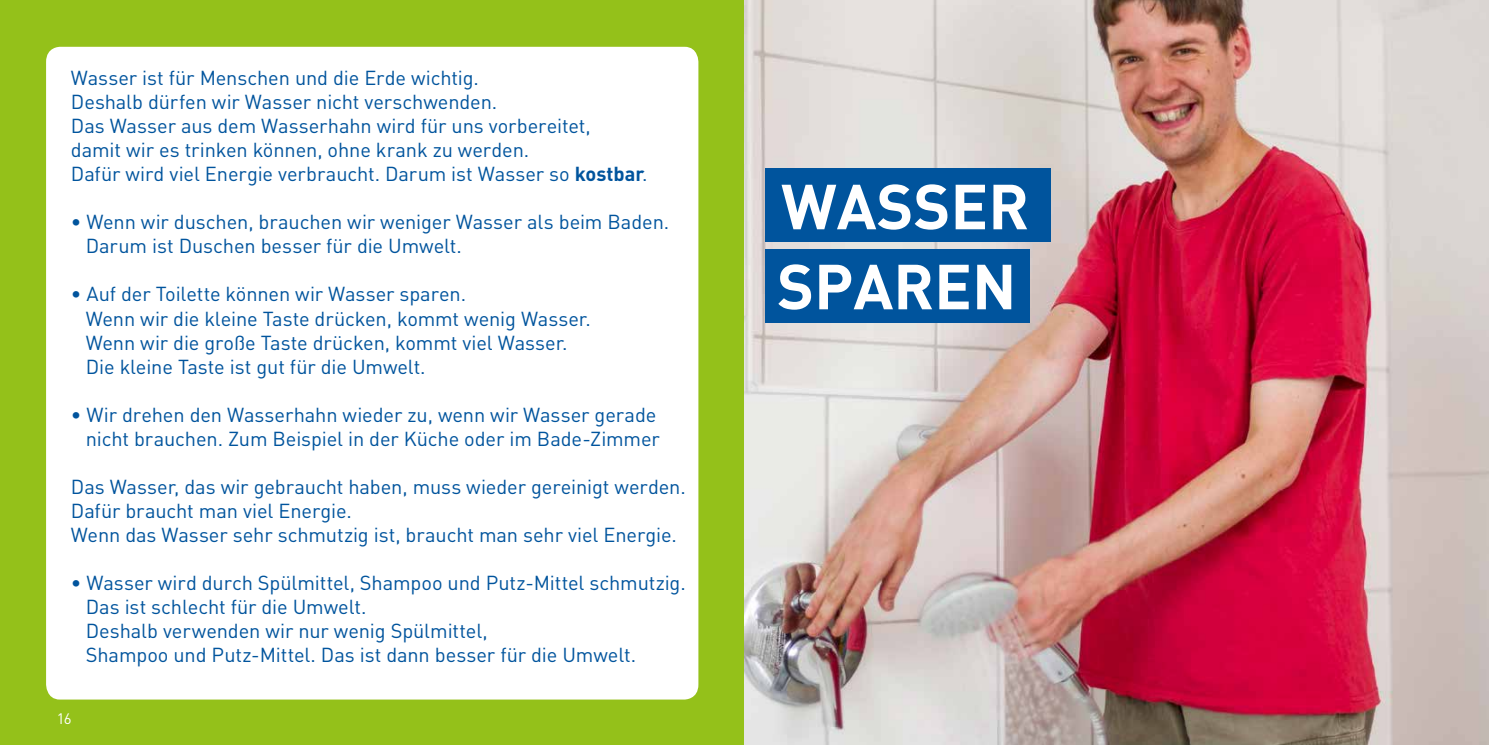
<style>
.page{position:relative;width:1489px;height:745px;background:#fff}
.page>*{position:absolute;margin:0;border:0;box-sizing:border-box;transform-origin:0 0}
.t1{font:700 62.5px/79.9px "DIN";color:#fff}
.t2{font:20px/24px "DIN";letter-spacing:-.005em;color:#00549d}
.t3{font:15px "DIN";color:#fff}
.s1{font-weight:700}
</style>
<div class="page">
<div style="left:0;top:0;width:744px;height:744px;background:#94c11a"></div>
<div style="left:46px;top:47px;width:652px;height:652px;background:#fff;border-radius:14px"></div>
<img style="left:744px;top:0;width:744px;height:744px">
<div style="left:765px;top:168px;width:286px;height:74px;background:#00549d"></div>
<div style="left:765px;top:249px;width:264px;height:73px;background:#00549d"></div>
<p class="t2" style="left:71px;top:66px;width:578px">Wasser ist für Menschen und die Erde wichtig.<br>Deshalb dürfen wir Wasser nicht verschwenden.<br>Das Wasser aus dem Wasserhahn wird für uns vorbereitet,<br>damit wir es trinken können, ohne krank zu werden.<br>Dafür wird viel Energie verbraucht. Darum ist Wasser so <span class="s1">kostbar</span>.</p>
<p class="t2" style="left:86px;top:210px;width:585px;text-indent:-15px">• Wenn wir duschen, brauchen wir weniger Wasser als beim Baden.<br>Darum ist Duschen besser für die Umwelt.</p>
<p class="t2" style="left:86px;top:282px;width:506px;text-indent:-15px">• Auf der Toilette können wir Wasser sparen.<br>Wenn wir die kleine Taste drücken, kommt wenig Wasser.<br>Wenn wir die große Taste drücken, kommt viel Wasser.<br>Die kleine Taste ist gut für die Umwelt.</p>
<p class="t2" style="left:71px;top:402px;width:590px;text-align:right">• Wir drehen den Wasserhahn wieder zu, wenn wir Wasser gerade nicht brauchen. Zum Beispiel in der Küche oder im Bade-Zimmer</p>
<p class="t2" style="left:71px;top:474px;width:616px">Das Wasser, das wir gebraucht haben, muss wieder gereinigt werden.<br>Dafür braucht man viel Energie.<br>Wenn das Wasser sehr schmutzig ist, braucht man sehr viel Energie.</p>
<p class="t2" style="left:86px;top:570px;width:601px;text-indent:-15px">• Wasser wird durch Spülmittel, Shampoo und Putz-Mittel schmutzig.<br>Das ist schlecht für die Umwelt.<br>Deshalb verwenden wir nur wenig Spülmittel,<br>Shampoo und Putz-Mittel. Das ist dann besser für die Umwelt.</p>
<p class="t3" style="left:57px;top:708px;width:16px">16</p>
<h1 class="t1" style="left:777px;top:164px;width:253px">WASSER<br>SPAREN</h1>
</div>
